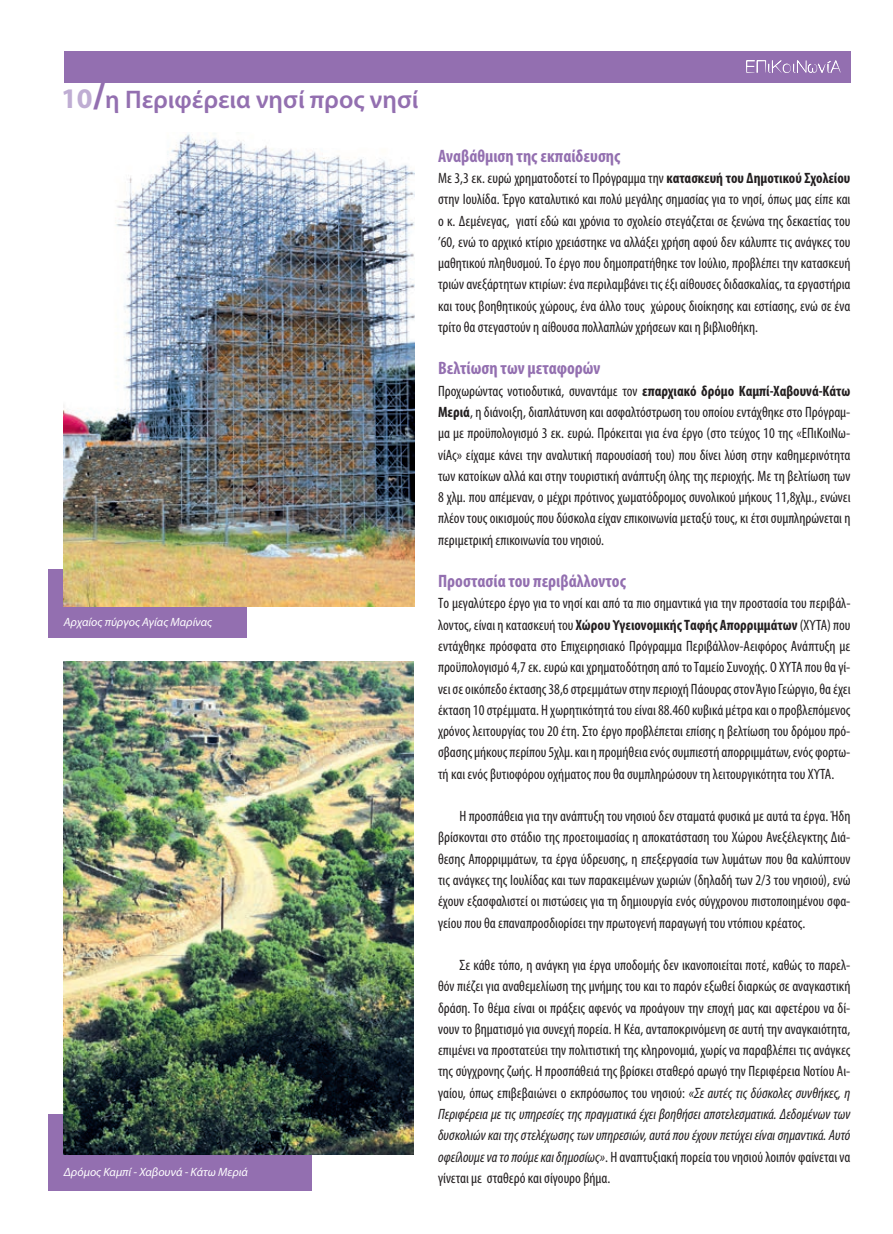
<style>
.page{position:relative;width:893px;height:1234px;background:#fff}
.page>*{position:absolute;margin:0;border:0;box-sizing:border-box;transform-origin:0 0}
.t1{font:600 25.5px "Myriad Pro";color:#936fb0}
.t2{font:700 condensed 18px "Myriad Pro";color:#936fb0}
.t3{font:condensed 15px/21.3px "Myriad Pro";color:#231f20;text-align:justify}
.t4{font:italic 12px "Myriad Pro";color:#fff}
.s1{font-weight:700;font-size:28.5px;color:#bfadd3}
.s2{font-weight:700;font-size:37.5px}
.s3{font-weight:700}
.s4{font-style:italic}
</style>
<div class="page">
<div style="left:48px;top:1113px;width:263px;height:77px;background:#936fb0"></div>
<div style="left:48px;top:569px;width:199px;height:68px;background:#936fb0"></div>
<div style="left:64px;top:51px;width:786px;height:32px;background:#936fb0"></div>
<svg style="left:746px;top:60px;width:95px;height:13px"></svg>
<img style="left:64px;top:134px;width:350px;height:472px">
<img style="left:64px;top:661px;width:350px;height:493px">
<h1 class="t1" style="left:61px;top:83px;width:359px"><span class="s1">10</span><span class="s2">/</span>η Περιφέρεια νησί προς νησί</h1>
<p class="t4" style="left:64px;top:614px;width:150px">Αρχαίος πύργος Αγίας Μαρίνας</p>
<p class="t4" style="left:64px;top:1163px;width:186px">Δρόμος Καμπί - Χαβουνά - Κάτω Μεριά</p>
<p class="t2" style="left:438px;top:144px;width:184px">Αναβάθμιση της εκπαίδευσης</p>
<p class="t3" style="left:438px;top:167px;width:414px">Με 3,3 εκ. ευρώ χρηματοδοτεί το Πρόγραμμα την <span class="s3">κατασκευή του Δημοτικού Σχολείου </span>στην Ιουλίδα. Έργο καταλυτικό και πολύ μεγάλης σημασίας για το νησί, όπως μας είπε και ο κ. Δεμένεγας, γιατί εδώ και χρόνια το σχολείο στεγάζεται σε ξενώνα της δεκαετίας του ’60, ενώ το αρχικό κτίριο χρειάστηκε να αλλάξει χρήση αφού δεν κάλυπτε τις ανάγκες του μαθητικού πληθυσμού. Το έργο που δημοπρατήθηκε τον Ιούλιο, προβλέπει την κατασκευή τριών ανεξάρτητων κτιρίων: ένα περιλαμβάνει τις έξι αίθουσες διδασκαλίας, τα εργαστήρια και τους βοηθητικούς χώρους, ένα άλλο τους χώρους διοίκησης και εστίασης, ενώ σε ένα τρίτο θα στεγαστούν η αίθουσα πολλαπλών χρήσεων και η βιβλιοθήκη.</p>
<p class="t2" style="left:438px;top:357px;width:164px">Βελτίωση των μεταφορών</p>
<p class="t3" style="left:438px;top:380px;width:414px">Προχωρώντας νοτιοδυτικά, συναντάμε τον <span class="s3">επαρχιακό δρόμο Καμπί-Χαβουνά-Κάτω Μεριά</span>, η διάνοιξη, διαπλάτυνση και ασφαλτόστρωση του οποίου εντάχθηκε στο Πρόγραμ&shy;μα με προϋπολογισμό 3 εκ. ευρώ. Πρόκειται για ένα έργο (στο τεύχος 10 της «ΕΠιΚοιΝω&shy;νίΑς» είχαμε κάνει την αναλυτική παρουσίασή του) που δίνει λύση στην καθημερινότητα των κατοίκων αλλά και στην τουριστική ανάπτυξη όλης της περιοχής. Με τη βελτίωση των 8 χλμ. που απέμεναν, ο μέχρι πρότινος χωματόδρομος συνολικού μήκους 11,8χλμ., ενώνει πλέον τους οικισμούς που δύσκολα είχαν επικοινωνία μεταξύ τους, κι έτσι συμπληρώνεται η περιμετρική επικοινωνία του νησιού.</p>
<p class="t2" style="left:438px;top:570px;width:189px">Προστασία του περιβάλλοντος</p>
<p class="t3" style="left:438px;top:592px;width:414px">Το μεγαλύτερο έργο για το νησί και από τα πιο σημαντικά για την προστασία του περιβάλ&shy;λοντος, είναι η κατασκευή του <span class="s3">Χώρου Υγειονομικής Ταφής Απορριμμάτων</span> (ΧΥΤΑ) που εντάχθηκε πρόσφατα στο Επιχειρησιακό Πρόγραμμα Περιβάλλον-Αειφόρος Ανάπτυξη με προϋπολογισμό 4,7 εκ. ευρώ και χρηματοδότηση από το Ταμείο Συνοχής. Ο ΧΥΤΑ που θα γί&shy;νει σε οικόπεδο έκτασης 38,6 στρεμμάτων στην περιοχή Πάουρας στον Άγιο Γεώργιο, θα έχει έκταση 10 στρέμματα. Η χωρητικότητά του είναι 88.460 κυβικά μέτρα και ο προβλεπόμενος χρόνος λειτουργίας του 20 έτη. Στο έργο προβλέπεται επίσης η βελτίωση του δρόμου πρό&shy;σβασης μήκους περίπου 5χλμ. και η προμήθεια ενός συμπιεστή απορριμμάτων, ενός φορτω&shy;τή και ενός βυτιοφόρου οχήματος που θα συμπληρώσουν τη λειτουργικότητα του ΧΥΤΑ.</p>
<p class="t3" style="left:438px;top:805px;width:414px;text-indent:21px">Η προσπάθεια για την ανάπτυξη του νησιού δεν σταματά φυσικά με αυτά τα έργα. Ήδη βρίσκονται στο στάδιο της προετοιμασίας η αποκατάσταση του Χώρου Ανεξέλεγκτης Διά&shy;θεσης Απορριμμάτων, τα έργα ύδρευσης, η επεξεργασία των λυμάτων που θα καλύπτουν τις ανάγκες της Ιουλίδας και των παρακειμένων χωριών (δηλαδή των 2/3 του νησιού), ενώ έχουν εξασφαλιστεί οι πιστώσεις για τη δημιουργία ενός σύγχρονου πιστοποιημένου σφα&shy;γείου που θα επαναπροσδιορίσει την πρωτογενή παραγωγή του ντόπιου κρέατος.</p>
<p class="t3" style="left:438px;top:954px;width:414px;text-indent:21px">Σε κάθε τόπο, η ανάγκη για έργα υποδομής δεν ικανοποιείται ποτέ, καθώς το παρελ&shy;θόν πιέζει για αναθεμελίωση της μνήμης του και το παρόν εξωθεί διαρκώς σε αναγκαστική δράση. Το θέμα είναι οι πράξεις αφενός να προάγουν την εποχή μας και αφετέρου να δί&shy;νουν το βηματισμό για συνεχή πορεία. Η Κέα, ανταποκρινόμενη σε αυτή την αναγκαιότητα, επιμένει να προστατεύει την πολιτιστική της κληρονομιά, χωρίς να παραβλέπει τις ανάγκες της σύγχρονης ζωής. Η προσπάθειά της βρίσκει σταθερό αρωγό την Περιφέρεια Νοτίου Αι&shy;γαίου, όπως επιβεβαιώνει ο εκπρόσωπος του νησιού: <span class="s4">«Σε αυτές τις δύσκολες συνθήκες, η Περιφέρεια με τις υπηρεσίες της πραγματικά έχει βοηθήσει αποτελεσματικά. Δεδομένων των δυσκολιών και της στελέχωσης των υπηρεσιών, αυτά που έχουν πετύχει είναι σημαντικά. Αυτό οφείλουμε να το πούμε και δημοσίως»</span>. Η αναπτυξιακή πορεία του νησιού λοιπόν φαίνεται να γίνεται με σταθερό και σίγουρο βήμα.</p>
</div>
